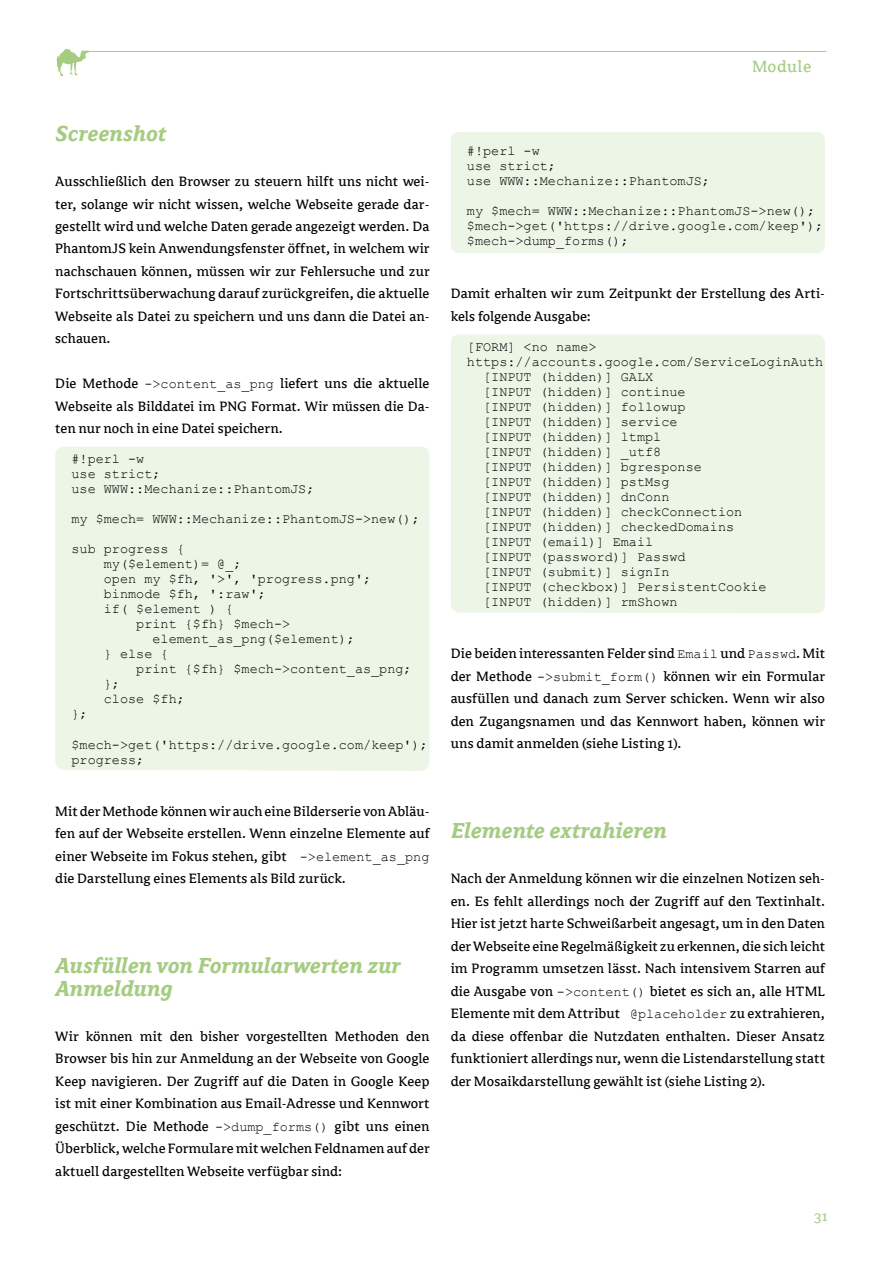
<style>
.page{position:relative;width:893px;height:1263px;background:#fff}
.page>*{position:absolute;margin:0;border:0;box-sizing:border-box;transform-origin:0 0}
.t1{font:italic 700 24px/22.5px "Avance";color:#a5cc82}
.t2{font:18px "Avance";letter-spacing:.025em;color:#a5cc82}
.t3{font:15px/22.5px "Avance";color:#000;text-align:justify}
.t4{font:15px "Avance";color:#a5cc82}
.t5{font:13.5px/15px "Courier New";color:#000}
.s1{font-family:"Courier New";font-size:13.5px}
</style>
<div class="page">
<hr style="left:87px;top:51px;width:739px;height:1px;background:#a5cc82">
<svg style="left:56px;top:49px;width:33px;height:27px"></svg>
<div style="left:55px;top:447px;width:374px;height:324px;background:#edf5e6"></div>
<div style="left:451px;top:132px;width:374px;height:121px;background:#edf5e6;border-radius:9px"></div>
<div style="left:451px;top:334px;width:374px;height:279px;background:#edf5e6"></div>
<p class="t2" style="left:752px;top:57px;width:61px">Module</p>
<h1 class="t1" style="left:55px;top:123px;width:112px">Screenshot</h1>
<p class="t3" style="left:55px;top:170px;width:376px">Ausschließlich den Browser zu steuern hilft uns nicht wei&shy;ter, solange wir nicht wissen, welche Webseite gerade dar&shy;gestellt wird und welche Daten gerade angezeigt werden. Da PhantomJS kein Anwendungsfenster öffnet, in welchem wir nachschauen können, müssen wir zur Fehlersuche und zur Fortschrittsüberwachung darauf zurückgreifen, die aktuelle Webseite als Datei zu speichern und uns dann die Datei an&shy;schauen.</p>
<p class="t3" style="left:55px;top:373px;width:376px">Die Methode <span class="s1">-&gt;content_as_png</span> liefert uns die aktuelle Webseite als Bilddatei im PNG Format. Wir müssen die Da&shy;ten nur noch in eine Datei speichern.</p>
<p class="t5" style="left:71px;top:451px;width:245px">#!perl -w<br>use strict;<br>use WWW::Mechanize::PhantomJS;</p>
<p class="t5" style="left:71px;top:511px;width:350px">my $mech= WWW::Mechanize::PhantomJS-&gt;new();</p>
<p class="t5" style="left:71px;top:541px;width:115px">sub progress {</p>
<p class="t5" style="left:104px;top:556px;width:139px">my($element)= @_;</p>
<p class="t5" style="left:104px;top:571px;width:269px">open my $fh, '&gt;', 'progress.png';</p>
<p class="t5" style="left:104px;top:586px;width:164px">binmode $fh, ':raw';</p>
<p class="t5" style="left:104px;top:601px;width:131px">if( $element ) {</p>
<p class="t5" style="left:136px;top:616px;width:155px">print {$fh} $mech-&gt;</p>
<p class="t5" style="left:152px;top:631px;width:204px">element_as_png($element);</p>
<p class="t5" style="left:104px;top:646px;width:66px">} else {</p>
<p class="t5" style="left:136px;top:661px;width:277px">print {$fh} $mech-&gt;content_as_png;</p>
<p class="t5" style="left:104px;top:676px;width:18px">};</p>
<p class="t5" style="left:104px;top:691px;width:82px">close $fh;</p>
<p class="t5" style="left:71px;top:706px;width:18px">};</p>
<p class="t5" style="left:71px;top:736px;width:358px">$mech-&gt;get('https://drive.google.com/keep'); progress;</p>
<p class="t3" style="left:55px;top:800px;width:376px">Mit der Methode können wir auch eine Bilderserie von Abläu&shy;fen auf der Webseite erstellen. Wenn einzelne Elemente auf einer Webseite im Fokus stehen, gibt <span class="s1">-&gt;element_as_png </span>die Darstellung eines Elements als Bild zurück.</p>
<h1 class="t1" style="left:55px;top:955px;width:346px">Ausfüllen von Formularwerten zur<br>Anmeldung</h1>
<p class="t3" style="left:55px;top:1025px;width:376px">Wir können mit den bisher vorgestellten Methoden den Browser bis hin zur Anmeldung an der Webseite von Google Keep navigieren. Der Zugriff auf die Daten in Google Keep ist mit einer Kombination aus Email-Adresse und Kennwort geschützt. Die Methode <span class="s1">-&gt;dump_forms()</span> gibt uns einen Überblick, welche Formulare mit welchen Feldnamen auf der aktuell dargestellten Webseite verfügbar sind:</p>
<p class="t5" style="left:467px;top:143px;width:245px">#!perl -w<br>use strict;<br>use WWW::Mechanize::PhantomJS;</p>
<p class="t5" style="left:467px;top:203px;width:358px">my $mech= WWW::Mechanize::PhantomJS-&gt;new(); $mech-&gt;get('https://drive.google.com/keep'); $mech-&gt;dump_forms();</p>
<p class="t3" style="left:451px;top:283px;width:376px">Damit erhalten wir zum Zeitpunkt der Erstellung des Arti&shy;kels folgende Ausgabe:</p>
<p class="t5" style="left:467px;top:339px;width:131px">[FORM] &lt;no name&gt;</p>
<p class="t5" style="left:467px;top:354px;width:358px">https://accounts.google.com/ServiceLoginAuth</p>
<p class="t5" style="left:483px;top:369px;width:172px">[INPUT (hidden)] GALX</p>
<p class="t5" style="left:483px;top:384px;width:204px">[INPUT (hidden)] continue</p>
<p class="t5" style="left:483px;top:399px;width:204px">[INPUT (hidden)] followup</p>
<p class="t5" style="left:483px;top:414px;width:196px">[INPUT (hidden)] service</p>
<p class="t5" style="left:483px;top:429px;width:180px">[INPUT (hidden)] ltmpl</p>
<p class="t5" style="left:483px;top:444px;width:180px">[INPUT (hidden)] _utf8</p>
<p class="t5" style="left:483px;top:459px;width:220px">[INPUT (hidden)] bgresponse</p>
<p class="t5" style="left:483px;top:474px;width:188px">[INPUT (hidden)] pstMsg</p>
<p class="t5" style="left:483px;top:489px;width:188px">[INPUT (hidden)] dnConn</p>
<p class="t5" style="left:483px;top:504px;width:261px">[INPUT (hidden)] checkConnection</p>
<p class="t5" style="left:483px;top:519px;width:253px">[INPUT (hidden)] checkedDomains</p>
<p class="t5" style="left:483px;top:534px;width:172px">[INPUT (email)] Email</p>
<p class="t5" style="left:483px;top:549px;width:204px">[INPUT (password)] Passwd</p>
<p class="t5" style="left:483px;top:564px;width:188px">[INPUT (submit)] signIn</p>
<p class="t5" style="left:483px;top:579px;width:285px">[INPUT (checkbox)] PersistentCookie</p>
<p class="t5" style="left:483px;top:594px;width:196px">[INPUT (hidden)] rmShown</p>
<p class="t3" style="left:451px;top:643px;width:376px">Die beiden interessanten Felder sind <span class="s1">Email</span> und <span class="s1">Passwd</span>. Mit der Methode <span class="s1">-&gt;submit_form()</span> können wir ein Formular ausfüllen und danach zum Server schicken. Wenn wir also den Zugangsnamen und das Kennwort haben, können wir uns damit anmelden (siehe Listing 1).</p>
<h1 class="t1" style="left:451px;top:820px;width:218px">Elemente extrahieren</h1>
<p class="t3" style="left:451px;top:868px;width:376px">Nach der Anmeldung können wir die einzelnen Notizen seh&shy;en. Es fehlt allerdings noch der Zugriff auf den Textinhalt.<br>Hier ist jetzt harte Schweißarbeit angesagt, um in den Daten der Webseite eine Regelmäßigkeit zu erkennen, die sich leicht im Programm umsetzen lässt. Nach intensivem Starren auf die Ausgabe von <span class="s1">-&gt;content()</span> bietet es sich an, alle HTML Elemente mit dem Attribut <span class="s1">@placeholder</span> zu extrahieren, da diese offenbar die Nutzdaten enthalten. Dieser Ansatz funktioniert allerdings nur, wenn die Listendarstellung statt der Mosaikdarstellung gewählt ist (siehe Listing 2).</p>
<p class="t4" style="left:814px;top:1208px;width:15px">31</p>
</div>
